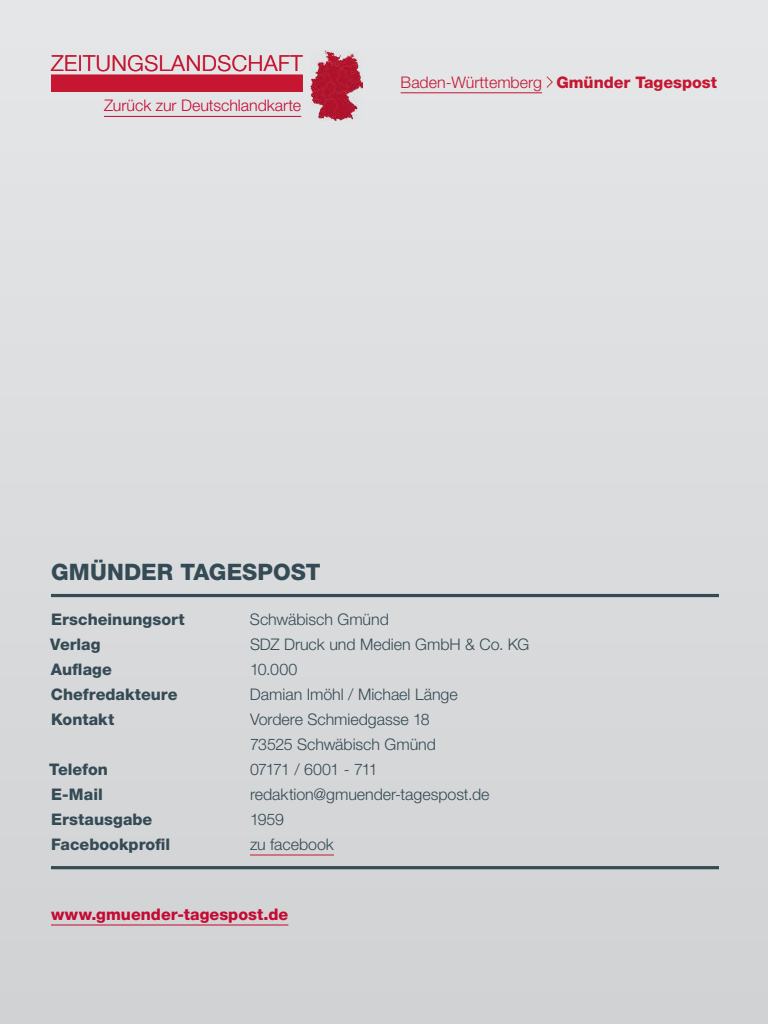
<style>
.page{position:relative;width:768px;height:1024px;background:#dbdcde}
.page>*{position:absolute;margin:0;border:0;box-sizing:border-box;transform-origin:0 0}
.dreh_Drehbuch_Kicker{font:800 22.7px "Helvetica Neue LT Std";letter-spacing:.005em;color:#344a54}
.dreh_Kopf-Kapitel{font:300 22px "Helvetica Neue LT Std";letter-spacing:.025em;color:#c61631}
.Alle_Daten{font:300 16px/25px "Helvetica Neue LT Std";letter-spacing:-.005em;color:#344a54}
.Alle_Daten-2{font:800 16px "Helvetica Neue LT Std";color:#344a54}
.t1{font:300 16px "Helvetica Neue LT Std";color:#c61631}
.t2{font:300 16px "Helvetica Neue LT Std";color:#c50a33}
.Zeitungs-Link{font:800 16px "Helvetica Neue LT Std";color:#c50a33}
.Alle_Daten-3{font:300 16px "Helvetica Neue LT Std";letter-spacing:-.07em;color:#344a54}
.s1{font-weight:800}
</style>
<div class="page">
<div style="left:51px;top:75px;width:252px;height:17px;background:#c61631"></div>
<hr style="left:401px;top:92px;width:141px;height:1px;background:#c61631">
<svg style="left:546px;top:76px;width:7px;height:12px"></svg>
<hr style="left:104px;top:116px;width:197px;height:1px;background:#c50a33">
<img style="left:310px;top:50px;width:53px;height:71px">
<hr style="left:51px;top:924px;width:237px;height:2px;background:#c50a33">
<hr style="left:51px;top:594px;width:668px;height:3px;background:#344a54">
<hr style="left:51px;top:866px;width:668px;height:3px;background:#344a54">
<hr style="left:250px;top:854px;width:84px;height:2px;background:#c61631">
<p class="dreh_Kopf-Kapitel" style="left:51px;top:49px;width:253px">ZEITUNGSLANDSCHAFT</p>
<p class="t2" style="left:104px;top:96px;width:199px">Zurück zur Deutschlandkarte</p>
<p class="t1" style="left:401px;top:72px;width:318px">Baden-Württemberg <span class="s1">Gmünder Tagespost</span></p>
<p class="dreh_Drehbuch_Kicker" style="left:51px;top:559px;width:271px">GMÜNDER TAGESPOST</p>
<p class="Alle_Daten-2" style="left:51px;top:610px;width:135px">Erscheinungsort</p>
<p class="Alle_Daten" style="left:250px;top:606px;width:140px">Schwäbisch Gmünd</p>
<p class="Alle_Daten-2" style="left:50px;top:635px;width:52px">Verlag</p>
<p class="Alle_Daten" style="left:250px;top:631px;width:281px">SDZ Druck und Medien GmbH &amp; Co. KG</p>
<p class="Alle_Daten-2" style="left:51px;top:660px;width:62px">Auflage</p>
<p class="Alle_Daten" style="left:250px;top:656px;width:49px">10.000</p>
<p class="Alle_Daten-2" style="left:51px;top:685px;width:128px">Chefredakteure</p>
<p class="Alle_Daten" style="left:250px;top:681px;width:209px">Damian Imöhl / Michael Länge</p>
<p class="Alle_Daten-2" style="left:51px;top:710px;width:65px">Kontakt</p>
<p class="Alle_Daten" style="left:250px;top:706px;width:187px">Vordere Schmiedgasse 18<br>73525 Schwäbisch Gmünd</p>
<p class="Alle_Daten-2" style="left:49px;top:760px;width:60px">Telefon</p>
<p class="Alle_Daten-3" style="left:250px;top:760px;width:129px">07171 / 6001 - 711</p>
<p class="Alle_Daten-2" style="left:51px;top:785px;width:53px">E-Mail</p>
<p class="Alle_Daten" style="left:250px;top:781px;width:241px">redaktion@gmuender-tagespost.de</p>
<p class="Alle_Daten-2" style="left:51px;top:810px;width:103px">Erstausgabe</p>
<p class="Alle_Daten" style="left:250px;top:806px;width:36px">1959</p>
<p class="Alle_Daten-2" style="left:51px;top:835px;width:121px">Facebookprofil</p>
<p class="Alle_Daten" style="left:250px;top:831px;width:85px">zu facebook</p>
<p class="Zeitungs-Link" style="left:51px;top:905px;width:239px">www.gmuender-tagespost.de</p>
</div>
